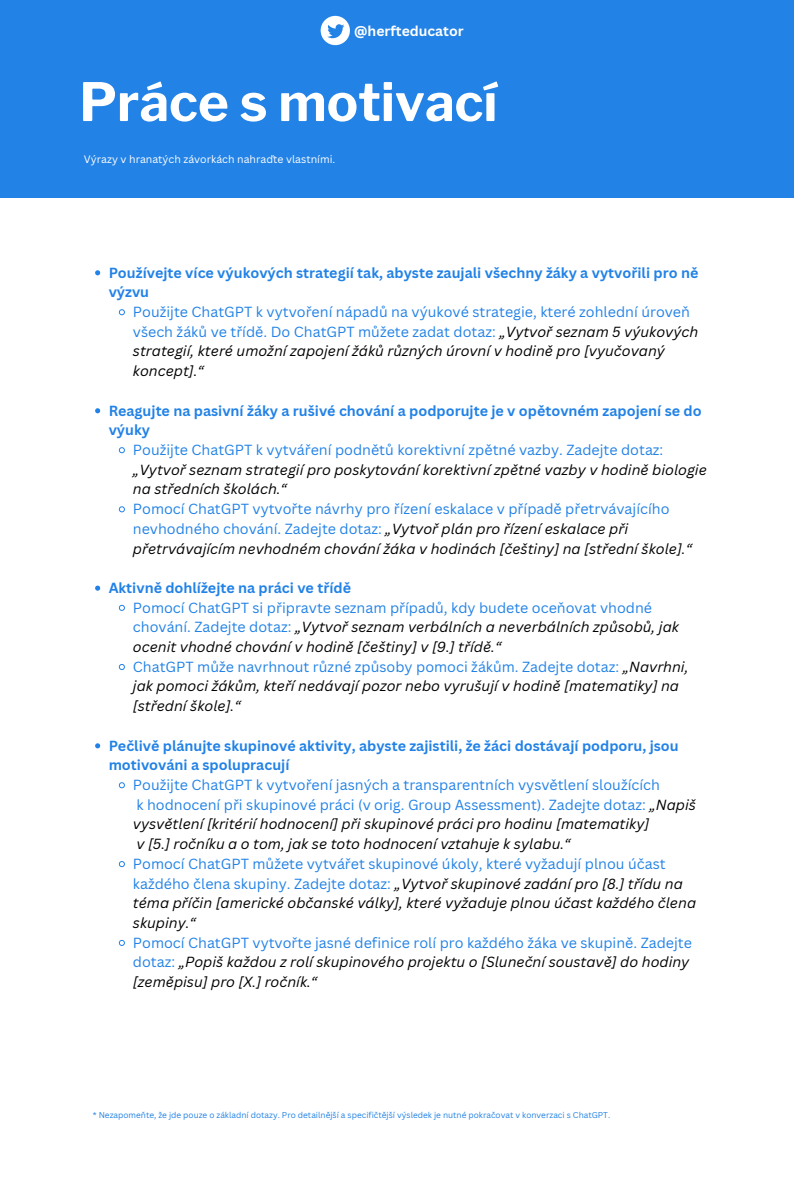
<style>
.page{position:relative;width:794px;height:1182px;background:#fff}
.page>*{position:absolute;margin:0;border:0;box-sizing:border-box;transform-origin:0 0}
.t1{font:700 52.5px "Libre Franklin";color:#fff}
.t2{font:italic 14.25px/19.7px "Canva Sans";color:#000}
.t3{font:14.25px/19.7px "Canva Sans";color:#2282e6}
.t4{font:700 14.25px/19.7px "Canva Sans";color:#2282e6}
.t5{font:700 13.95px "Canva Sans";color:#fff}
.t6{font:10.5px "Canva Sans";color:#fff}
.t7{font:8.25px "Canva Sans";color:#2282e6}
.s1{font-style:italic;color:#000}
.s2{font-style:normal;color:#2282e6}
</style>
<div class="page">
<div style="left:0;top:0;width:793px;height:197px;background:#2282e6"></div>
<svg style="left:95px;top:270px;width:5px;height:5px"></svg>
<svg style="left:119px;top:309px;width:6px;height:6px"></svg>
<svg style="left:95px;top:408px;width:5px;height:5px"></svg>
<svg style="left:119px;top:447px;width:6px;height:6px"></svg>
<svg style="left:119px;top:506px;width:6px;height:6px"></svg>
<svg style="left:95px;top:585px;width:5px;height:5px"></svg>
<svg style="left:119px;top:604px;width:6px;height:7px"></svg>
<svg style="left:119px;top:664px;width:6px;height:6px"></svg>
<svg style="left:95px;top:743px;width:5px;height:5px"></svg>
<svg style="left:119px;top:782px;width:6px;height:6px"></svg>
<svg style="left:119px;top:861px;width:6px;height:6px"></svg>
<svg style="left:119px;top:939px;width:6px;height:7px"></svg>
<svg style="left:320px;top:16px;width:30px;height:29px"></svg>
<p class="t5" style="left:354px;top:22px;width:111px">@herfteducator</p>
<h1 class="t1" style="left:79px;top:70px;width:419px">Práce s motivací</h1>
<p class="t6" style="left:84px;top:152px;width:253px">Výrazy v hranatých závorkách nahraďte vlastními.</p>
<p class="t4" style="left:109px;top:262px;width:591px">Používejte více výukových strategií tak, abyste zaujali všechny žáky a vytvořili pro ně výzvu</p>
<p class="t3" style="left:133px;top:301px;width:566px">Použijte ChatGPT k vytvoření nápadů na výukové strategie, které zohlední úroveň všech žáků ve třídě. Do ChatGPT můžete zadat dotaz: <span class="s1">„Vytvoř seznam 5 výukových strategií, které umožní zapojení žáků různých úrovní v hodině pro [vyučovaný koncept].“</span></p>
<p class="t4" style="left:109px;top:400px;width:594px">Reagujte na pasivní žáky a rušivé chování a podporujte je v opětovném zapojení se do výuky</p>
<p class="t3" style="left:133px;top:439px;width:531px">Použijte ChatGPT k vytváření podnětů korektivní zpětné vazby. Zadejte dotaz:</p>
<p class="t2" style="left:133px;top:459px;width:575px">„Vytvoř seznam strategií pro poskytování korektivní zpětné vazby v hodině biologie na středních školách.“</p>
<p class="t2" style="left:133px;top:498px;width:560px"><span class="s2">Pomocí ChatGPT vytvořte návrhy pro řízení eskalace v případě přetrvávajícího nevhodného chování. Zadejte dotaz:</span> „Vytvoř plán pro řízení eskalace při přetrvávajícím nevhodném chování žáka v hodinách [češtiny] na [střední škole].“</p>
<p class="t4" style="left:109px;top:577px;width:244px">Aktivně dohlížejte na práci ve třídě</p>
<p class="t2" style="left:133px;top:597px;width:557px"><span class="s2">Pomocí ChatGPT si připravte seznam případů, kdy budete oceňovat vhodné chování. Zadejte dotaz:</span> „Vytvoř seznam verbálních a neverbálních způsobů, jak ocenit vhodné chování v hodině [češtiny] v [9.] třídě.“<br><span class="s2">ChatGPT může navrhnout různé způsoby pomoci žákům. Zadejte dotaz:</span> „Navrhni, jak pomoci žákům, kteří nedávají pozor nebo vyrušují v hodině [matematiky] na [střední škole].“</p>
<p class="t4" style="left:109px;top:735px;width:571px">Pečlivě plánujte skupinové aktivity, abyste zajistili, že žáci dostávají podporu, jsou motivováni a spolupracují</p>
<p class="t3" style="left:133px;top:774px;width:564px">Použijte ChatGPT k vytvoření jasných a transparentních vysvětlení sloužících<br>k hodnocení při skupinové práci (v orig. Group Assessment). Zadejte dotaz: <span class="s1">„Napiš vysvětlení [kritérií hodnocení] při skupinové práci pro hodinu [matematiky]<br>v [5.] ročníku a o tom, jak se toto hodnocení vztahuje k sylabu.“</span></p>
<p class="t2" style="left:133px;top:853px;width:564px"><span class="s2">Pomocí ChatGPT můžete vytvářet skupinové úkoly, které vyžadují plnou účast každého člena skupiny. Zadejte dotaz:</span> „Vytvoř skupinové zadání pro [8.] třídu na téma příčin [americké občanské války], které vyžaduje plnou účast každého člena skupiny.“</p>
<p class="t2" style="left:133px;top:932px;width:560px"><span class="s2">Pomocí ChatGPT vytvořte jasné definice rolí pro každého žáka ve skupině. Zadejte dotaz:</span> „Popiš každou z rolí skupinového projektu o [Sluneční soustavě] do hodiny [zeměpisu] pro [X.] ročník.“</p>
<p class="t7" style="left:93px;top:1109px;width:518px">* Nezapomeňte, že jde pouze o základní dotazy. Pro detailnější a specifičtější výsledek je nutné pokračovat v konverzaci s ChatGPT.</p>
</div>
